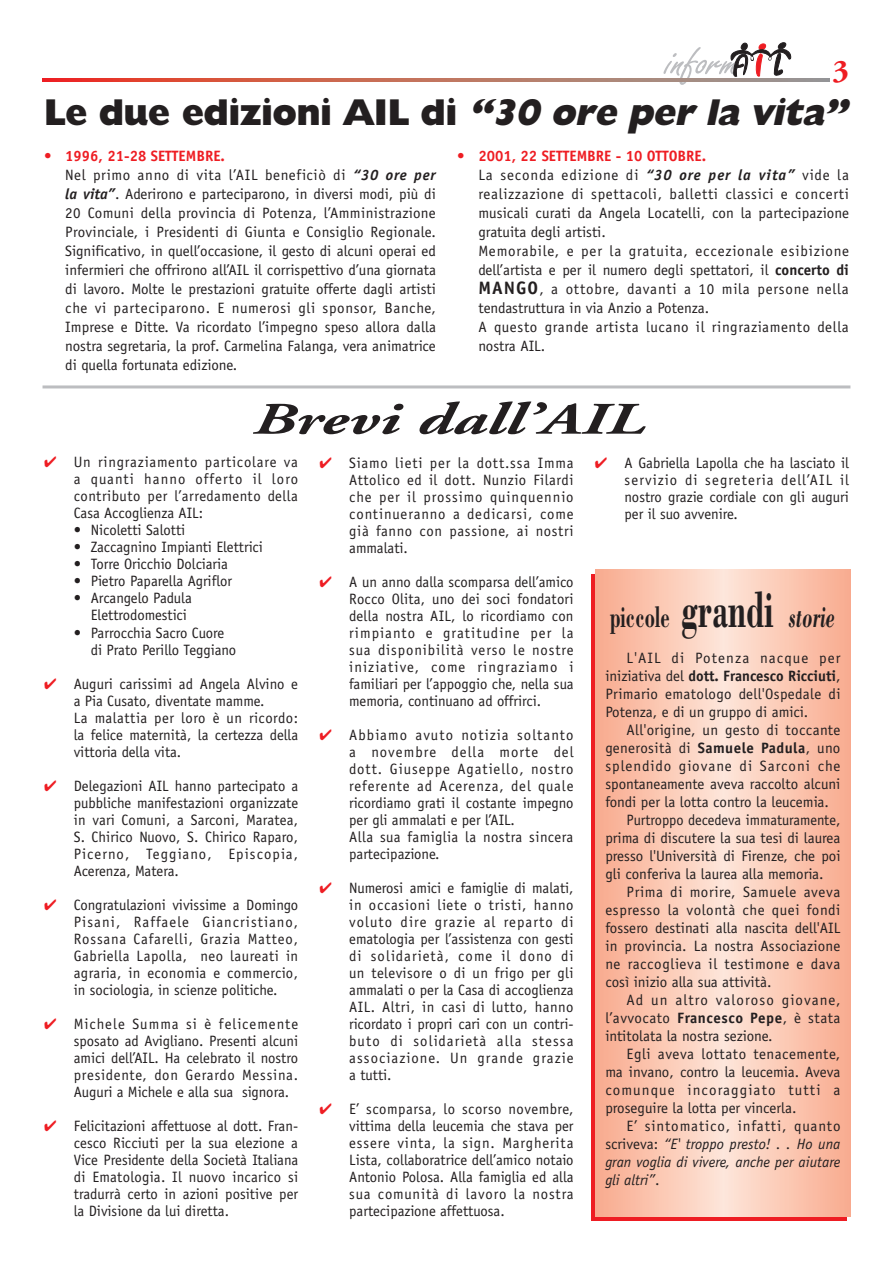
<style>
.page{position:relative;width:893px;height:1263px;background:#fff}
.page>*{position:absolute;margin:0;border:0;box-sizing:border-box;transform-origin:0 0}
.t1{font:italic 700 45px "Adobe Garamond";color:#231f20;scale:1.5 1}
.t2{font:800 37.5px "Humanist 521 BT";color:#231f20}
.t3{font:700 31.5px "Bodoni BT";letter-spacing:.005em;color:#231f20;scale:.6 1}
.t4{font:700 31.5px "Adobe Garamond";color:#ee1d23}
.t5{font:15px/17px "Officina Sans";color:#231f20;text-align:justify}
.t6{font:15px/18.9px "Officina Sans";letter-spacing:.035em;color:#231f20}
.t7{font:15px/17px "Officina Sans";letter-spacing:.045em;color:#231f20}
.t8{font:15px "Officina Sans";letter-spacing:.04em;color:#231f20}
.t9{font:italic 15px "Officina Sans";color:#231f20}
.t10{font:15px "Officina Sans";letter-spacing:.025em;color:#231f20}
.t11{font:15px "Officina Sans";letter-spacing:.075em;color:#231f20}
.t12{font:15px "Officina Sans";letter-spacing:.02em;color:#231f20}
.t13{font:15px "Officina Sans";color:#231f20;scale:.96 1}
.t14{font:15px "Officina Sans";letter-spacing:.03em;color:#231f20}
.t15{font:15px "Officina Sans";letter-spacing:.065em;color:#231f20}
.t16{font:15px "Officina Sans";letter-spacing:.06em;color:#231f20}
.s1{font-style:italic}
.s2{font-weight:700;color:#ee1d23}
.s3{font-weight:700;font-style:italic}
.s4{font-weight:700}
.s5{font-weight:700;font-size:18px}
.s6{color:#ee1d23}
.s7{font-size:54px}
.s8{font-style:normal}
</style>
<div class="page">
<div style="left:591px;top:574px;width:255px;height:646px;background:#ee1d23"></div>
<div style="left:723px;top:570px;width:127px;height:646px;background:linear-gradient(to right,#fee6da,#f9ab8f)"></div>
<div style="left:595px;top:570px;width:128px;height:646px;background:linear-gradient(to right,#f8aa8d,#fee5d8)"></div>
<svg style="left:663px;top:43px;width:129px;height:42px"></svg>
<svg style="left:43px;top:79px;width:786px;height:3px;background:#c06d5d"></svg>
<hr style="left:43px;top:385px;width:807px;height:3px;background:#bcbdc0">
<h3 class="t4" style="left:833px;top:59px;width:18px">3</h3>
<h2 class="t2" style="left:44px;top:99px;width:811px">Le due edizioni AIL di <span class="s1">“30 ore per la vita”</span></h2>
<p class="t5" style="left:65px;top:148px;width:372px;line-height:18.9px;text-align:left;text-indent:-21px"><span class="s2">• 1996, 21-28 SETTEMBRE.<br></span>Nel primo anno di vita l’AIL beneficiò di <span class="s3">“30 ore per la vita”</span>. Aderirono e parteciparono, in diversi modi, più di 20 Comuni della provincia di Potenza, l’Amministrazione Provinciale, i Presidenti di Giunta e Consiglio Regionale.<br>Significativo, in quell’occasione, il gesto di alcuni operai ed infermieri che offrirono all’AIL il corrispettivo d’una giornata di lavoro. Molte le prestazioni gratuite offerte dagli artisti che vi parteciparono. E numerosi gli sponsor, Banche, Imprese e Ditte. Va ricordato l’impegno speso allora dalla nostra segretaria, la prof. Carmelina Falanga, vera animatrice di quella fortunata edizione.</p>
<p class="t6" style="left:478px;top:148px;width:372px;text-indent:-21px"><span class="s2">• 2001, 22 SETTEMBRE - 10 OTTOBRE.<br></span>La seconda edizione di <span class="s3">“30 ore per la vita”</span> vide la realizzazione di spettacoli, balletti classici e concerti musicali curati da Angela Locatelli, con la partecipazione gratuita degli artisti.<br>Memorabile, e per la gratuita, eccezionale esibizione dell’artista e per il numero degli spettatori, il <span class="s4">concerto di </span><span class="s5">MANGO</span>, a ottobre, davanti a 10 mila persone nella tendastruttura in via Anzio a Potenza.<br>A questo grande artista lucano il ringraziamento della nostra AIL.</p>
<h1 class="t1" style="left:250px;top:401px;width:263px">Brevi dall’AIL</h1>
<p class="t5" style="left:74px;top:455px;width:226px;text-indent:-30px"><span class="s6">✔</span> Un ringraziamento particolare va a quanti hanno offerto il loro contributo per l’arredamento della Casa Accoglienza AIL:</p>
<p class="t5" style="left:74px;top:523px;width:113px">• Nicoletti Salotti</p>
<p class="t5" style="left:74px;top:540px;width:191px">• Zaccagnino Impianti Elettrici</p>
<p class="t5" style="left:74px;top:557px;width:156px">• Torre Oricchio Dolciaria</p>
<p class="t5" style="left:74px;top:574px;width:160px">• Pietro Paparella Agriflor</p>
<p class="t5" style="left:91px;top:591px;width:103px;text-indent:-17px">• Arcangelo Padula<br>Elettrodomestici</p>
<p class="t5" style="left:91px;top:625px;width:147px;text-indent:-17px">• Parrocchia Sacro Cuore di Prato Perillo Teggiano</p>
<p class="t5" style="left:74px;top:676px;width:226px;text-align:left;text-indent:-30px"><span class="s6">✔</span> Auguri carissimi ad Angela Alvino e a Pia Cusato, diventate mamme.<br>La malattia per loro è un ricordo: la felice maternità, la certezza della vittoria della vita.</p>
<p class="t5" style="left:74px;top:778px;width:226px;text-indent:-30px"><span class="s6">✔</span> Delegazioni AIL hanno partecipato a pubbliche manifestazioni organizzate in vari Comuni, a Sarconi, Maratea, S. Chirico Nuovo, S. Chirico Raparo, Picerno, Teggiano, Episcopia, Acerenza, Matera.</p>
<p class="t5" style="left:74px;top:897px;width:226px;text-indent:-30px"><span class="s6">✔</span> Congratulazioni vivissime a Domingo Pisani, Raffaele Giancristiano, Rossana Cafarelli, Grazia Matteo, Gabriella Lapolla, neo laureati in agraria, in economia e commercio, in sociologia, in scienze politiche.</p>
<p class="t5" style="left:74px;top:1016px;width:226px;text-indent:-30px"><span class="s6">✔</span> Michele Summa si è felicemente sposato ad Avigliano. Presenti alcuni amici dell’AIL. Ha celebrato il nostro presidente, don Gerardo Messina.<br>Auguri a Michele e alla sua signora.</p>
<p class="t5" style="left:74px;top:1118px;width:226px;text-indent:-30px"><span class="s6">✔</span> Felicitazioni affettuose al dott. Fran&shy;cesco Ricciuti per la sua elezione a Vice Presidente della Società Italiana di Ematologia. Il nuovo incarico si tradurrà certo in azioni positive per la Divisione da lui diretta.</p>
<p class="t5" style="left:349px;top:455px;width:226px;text-indent:-30px"><span class="s6">✔</span> Siamo lieti per la dott.ssa Imma Attolico ed il dott. Nunzio Filardi che per il prossimo quinquennio continueranno a dedicarsi, come già fanno con passione, ai nostri ammalati.</p>
<p class="t5" style="left:349px;top:574px;width:226px;text-indent:-30px"><span class="s6">✔</span> A un anno dalla scomparsa dell’amico Rocco Olita, uno dei soci fondatori della nostra AIL, lo ricordiamo con rimpianto e gratitudine per la sua disponibilità verso le nostre iniziative, come ringraziamo i familiari per l’appoggio che, nella sua memoria, continuano ad offrirci.</p>
<p class="t7" style="left:349px;top:727px;width:226px;text-indent:-30px"><span class="s6">✔</span> Abbiamo avuto notizia soltanto a novembre della morte del dott. Giuseppe Agatiello, nostro referente ad Acerenza, del quale ricordiamo grati il costante impegno per gli ammalati e per l’AIL.<br>Alla sua famiglia la nostra sincera partecipazione.</p>
<p class="t5" style="left:349px;top:880px;width:226px;text-indent:-30px"><span class="s6">✔</span> Numerosi amici e famiglie di malati, in occasioni liete o tristi, hanno voluto dire grazie al reparto di ematologia per l’assistenza con gesti di solidarietà, come il dono di un televisore o di un frigo per gli ammalati o per la Casa di accoglienza AIL. Altri, in casi di lutto, hanno ricordato i propri cari con un contri&shy;buto di solidarietà alla stessa associazione. Un grande grazie a tutti.</p>
<p class="t5" style="left:349px;top:1101px;width:226px;text-indent:-30px"><span class="s6">✔</span> E’ scomparsa, lo scorso novembre, vittima della leucemia che stava per essere vinta, la sign. Margherita Lista, collaboratrice dell’amico notaio Antonio Polosa. Alla famiglia ed alla sua comunità di lavoro la nostra partecipazione affettuosa.</p>
<p class="t5" style="left:625px;top:455px;width:226px;text-indent:-30px"><span class="s6">✔</span> A Gabriella Lapolla che ha lasciato il servizio di segreteria dell’AIL il nostro grazie cordiale con gli auguri per il suo avvenire.</p>
<h3 class="t3" style="left:610px;top:606px;width:377px">piccole <span class="s7">grandi</span> <span class="s1">storie</span></h3>
<p class="t5" style="left:605px;top:650px;width:237px;line-height:18px;text-indent:21px">L'AIL di Potenza nacque per iniziativa del <span class="s4">dott. Francesco Ricciuti</span>, Primario ematologo dell'Ospedale di Potenza, e di un gruppo di amici.</p>
<p class="t10" style="left:627px;top:724px;width:215px">All'origine, un gesto di toccante</p>
<p class="t10" style="left:605px;top:742px;width:237px">generosità di <span class="s4">Samuele Padula</span>, uno</p>
<p class="t15" style="left:605px;top:760px;width:237px">splendido giovane di Sarconi che</p>
<p class="t5" style="left:605px;top:776px;width:237px">spontaneamente aveva raccolto alcuni</p>
<p class="t5" style="left:605px;top:794px;width:225px">fondi per la lotta contro la leucemia.</p>
<p class="t13" style="left:627px;top:814px;width:224px">Purtroppo decedeva immaturamente,</p>
<p class="t5" style="left:605px;top:830px;width:237px">prima di discutere la sua tesi di laurea</p>
<p class="t5" style="left:605px;top:848px;width:237px">presso l'Università di Firenze, che poi</p>
<p class="t5" style="left:605px;top:866px;width:220px">gli conferiva la laurea alla memoria.</p>
<p class="t8" style="left:627px;top:886px;width:215px">Prima di morire, Samuele aveva</p>
<p class="t8" style="left:605px;top:904px;width:237px">espresso la volontà che quei fondi</p>
<p class="t5" style="left:605px;top:920px;width:237px">fossero destinati alla nascita dell'AIL</p>
<p class="t12" style="left:605px;top:940px;width:236px">in provincia. La nostra Associazione</p>
<p class="t8" style="left:605px;top:958px;width:237px">ne raccoglieva il testimone e dava</p>
<p class="t5" style="left:605px;top:974px;width:168px">così inizio alla sua attività.</p>
<p class="t11" style="left:627px;top:994px;width:215px">Ad un altro valoroso giovane,</p>
<p class="t14" style="left:605px;top:1012px;width:237px">l’avvocato <span class="s4">Francesco Pepe</span>, è stata</p>
<p class="t5" style="left:605px;top:1028px;width:169px">intitolata la nostra sezione.</p>
<p class="t6" style="left:627px;top:1045px;width:215px">Egli aveva lottato tenacemente,</p>
<p class="t5" style="left:605px;top:1064px;width:237px">ma invano, contro la leucemia. Aveva</p>
<p class="t11" style="left:605px;top:1084px;width:237px">comunque incoraggiato tutti a</p>
<p class="t5" style="left:605px;top:1100px;width:193px">proseguire la lotta per vincerla.</p>
<p class="t16" style="left:627px;top:1120px;width:215px">E’ sintomatico, infatti, quanto</p>
<p class="t9" style="left:605px;top:1138px;width:237px"><span class="s8">scriveva:</span> “E' troppo presto! . . Ho una</p>
<p class="t9" style="left:605px;top:1156px;width:237px">gran voglia di vivere, anche per aiutare</p>
<p class="t9" style="left:605px;top:1174px;width:56px">gli altri”<span class="s8">.</span></p>
</div>
